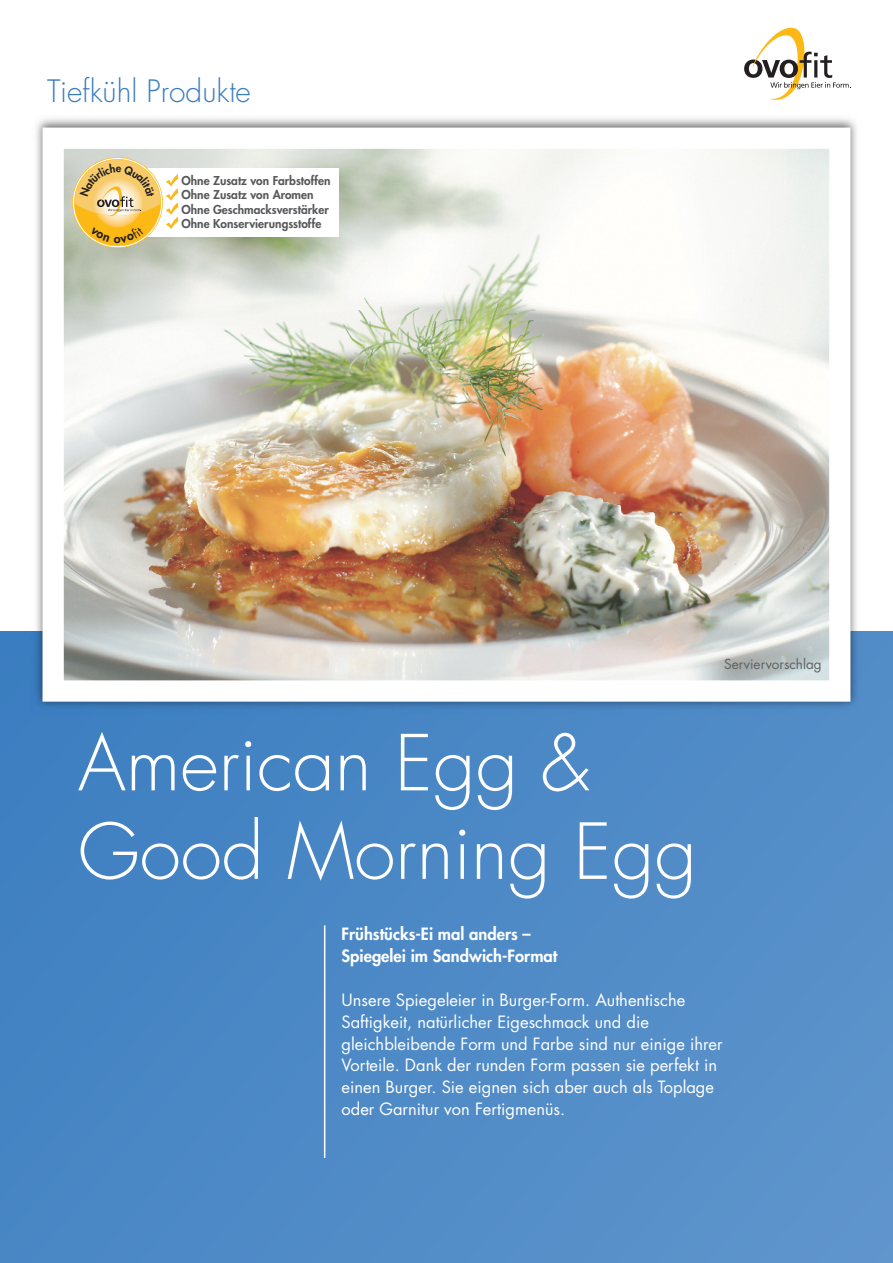
<style>
.page{position:relative;width:893px;height:1263px;background:#fff}
.page>*{position:absolute;margin:0;border:0;box-sizing:border-box;transform-origin:0 0}
.t1{font:300 75px/88.5px "Futura";color:#fff}
.t2{font:300 30px "Futura";color:#397cc0}
.t3{font:16.5px/21.6px "Futura";color:#fff}
.t4{font:800 16.5px/22.5px "Futura";color:#fff}
.t5{font:13.5px "Futura";color:#606061}
.t6{font:800 11.85px/14.2px "Futura";color:#57585a}
</style>
<div class="page">
<div style="left:0;top:631px;width:893px;height:632px;background:linear-gradient(to right,#4282c2,#5a92ca)"></div>
<img style="left:30px;top:118px;width:833px;height:597px">
<img style="left:65px;top:150px;width:763px;height:530px">
<hr style="left:324px;top:925px;width:1px;height:233px;background:#fff">
<svg style="left:744px;top:28px;width:107px;height:72px"></svg>
<div style="left:116px;top:168px;width:222px;height:69px;background:#fff"></div>
<svg style="left:72px;top:157px;width:106px;height:91px;background:#eccf86"></svg>
<p class="t2" style="left:47px;top:77px;width:205px">Tiefkühl Produkte</p>
<p class="t6" style="left:182px;top:174px;width:151px">Ohne Zusatz von Farbstoffen<br>Ohne Zusatz von Aromen<br>Ohne Geschmacksverstärker<br>Ohne Konservierungsstoffe</p>
<p class="t1" style="left:78px;top:725px;width:620px">American Egg &amp;<br>Good Morning Egg</p>
<p class="t5" style="left:724px;top:658px;width:99px">Serviervorschlag</p>
<p class="t4" style="left:342px;top:923px;width:217px">Frühstücks-Ei mal anders –<br>Spiegelei im Sandwich-Format</p>
<p class="t3" style="left:342px;top:991px;width:383px">Unsere Spiegeleier in Burger-Form. Authentische Saftigkeit, natürlicher Eigeschmack und die gleichbleibende Form und Farbe sind nur einige ihrer Vorteile. Dank der runden Form passen sie perfekt in einen Burger. Sie eignen sich aber auch als Toplage oder Garnitur von Fertigmenüs.</p>
</div>
